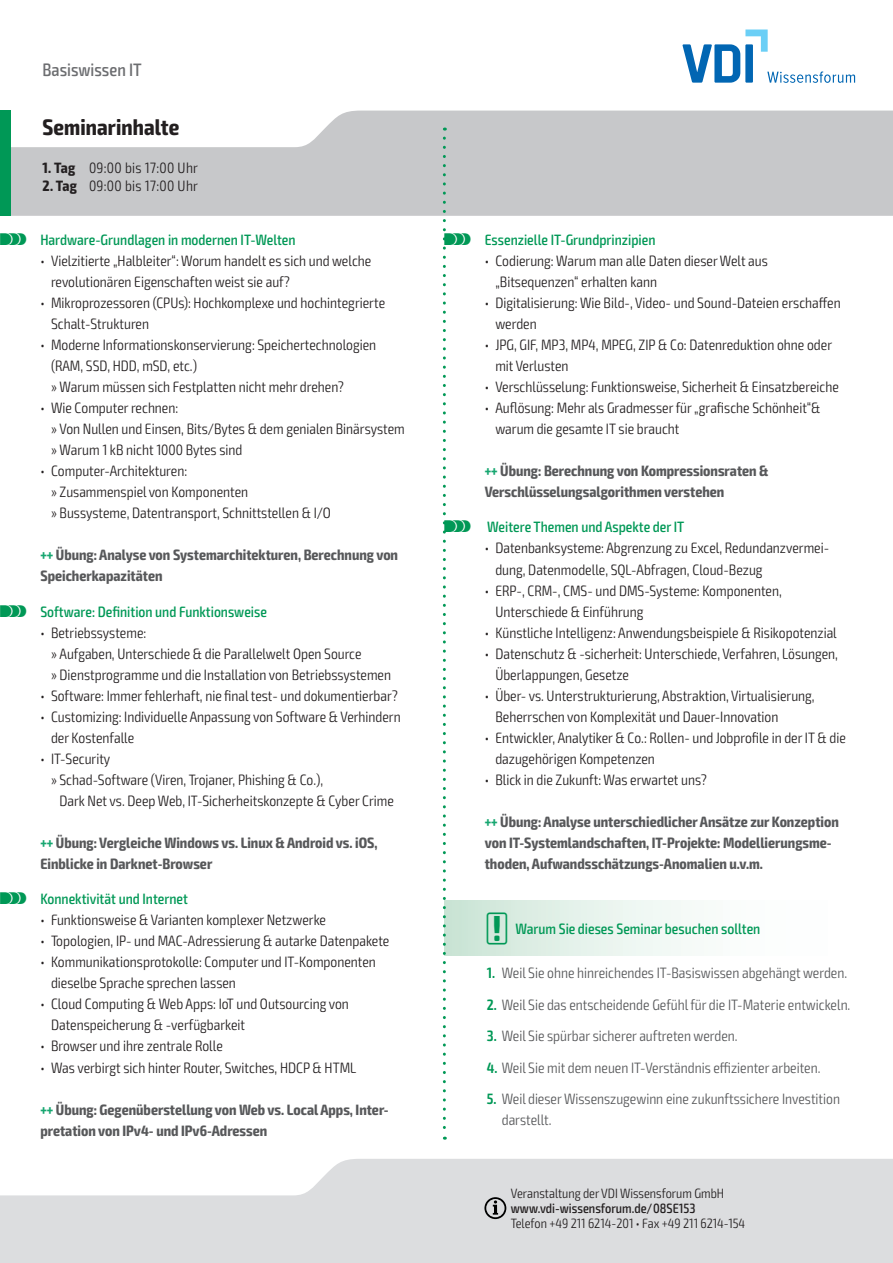
<style>
.page{position:relative;width:893px;height:1263px;background:#fff}
.page>*{position:absolute;margin:0;border:0;box-sizing:border-box;transform-origin:0 0}
.t1{font:700 condensed 22.5px "Exo 2";letter-spacing:.005em;color:#231f20}
.t2{font:500 condensed 18px "Exo 2";color:#6c6d70}
.t3{font:300 condensed 15px/21px "Exo 2";color:#231f20}
.t4{font:700 condensed 15px/21px "Exo 2";color:#57585a}
.t5{font:300 condensed 15px/21px "Exo 2";color:#57585a}
.t6{font:500 condensed 15px "Exo 2";color:#009856}
.t7{font:300 condensed 15px "Exo 2";letter-spacing:.02em;color:#231f20}
.t8{font:300 condensed 13.5px "Exo 2";color:#231f20}
.t9{font:500 condensed 13.5px "Exo 2";color:#231f20}
.s1{font-weight:700}
.s2{font-family:"VDI Iconset S4 A Regular";font-weight:400;font-stretch:normal}
.s3{color:#16a670}
.s4{font-weight:600;color:#009856}
</style>
<div class="page">
<svg style="left:0;top:1159px;width:893px;height:104px;background:#e0e1e3"></svg>
<svg style="left:11px;top:111px;width:882px;height:105px;background:#cdced0"></svg>
<div style="left:0;top:111px;width:11px;height:105px;background:#009856"></div>
<svg style="left:484px;top:1197px;width:22px;height:22px"></svg>
<svg style="left:682px;top:30px;width:173px;height:53px"></svg>
<div style="left:444px;top:900px;width:406px;height:55px;background:linear-gradient(to right,#d0e7da,#fff)"></div>
<svg style="left:443px;top:138px;width:3px;height:1002px"></svg>
<p class="t2" style="left:43px;top:59px;width:101px">Basiswissen IT</p>
<h1 class="t1" style="left:43px;top:113px;width:138px">Seminarinhalte</h1>
<p class="t7" style="left:43px;top:159px;width:157px"><span class="s1">1. Tag</span> 09:00 bis 17:00 Uhr</p>
<p class="t7" style="left:43px;top:177px;width:157px"><span class="s1">2. Tag</span> 09:00 bis 17:00 Uhr</p>
<p class="t6" style="left:0;top:230px;width:297px"><span class="s2">S</span> Hardware-Grundlagen in modernen IT-Welten</p>
<p class="t3" style="left:51px;top:250px;width:322px;text-indent:-11px">• Vielzitierte „Halbleiter“: Worum handelt es sich und welche revolutionären Eigenschaften weist sie auf?</p>
<p class="t3" style="left:51px;top:292px;width:336px;text-indent:-11px">• Mikroprozessoren (CPUs): Hochkomplexe und hochintegrierte<br>Schalt-Strukturen</p>
<p class="t3" style="left:51px;top:334px;width:327px;text-indent:-11px">• Moderne Informationskonservierung: Speichertechnologien (RAM, SSD, HDD, mSD, etc.)<br>» Warum müssen sich Festplatten nicht mehr drehen?</p>
<p class="t3" style="left:51px;top:397px;width:355px;text-indent:-11px">• Wie Computer rechnen:<br>» Von Nullen und Einsen, Bits/Bytes &amp; dem genialen Binärsystem » Warum 1 kB nicht 1000 Bytes sind</p>
<p class="t3" style="left:51px;top:460px;width:281px;text-indent:-11px">• Computer-Architekturen:<br>» Zusammenspiel von Komponenten<br>» Bussysteme, Datentransport, Schnittstellen &amp; I/O</p>
<p class="t4" style="left:40px;top:544px;width:359px"><span class="s3">+++</span> Übung: Analyse von Systemarchitekturen, Berechnung von<br>Speicherkapazitäten</p>
<p class="t6" style="left:0;top:602px;width:268px"><span class="s2">S</span> Software: Definition und Funktionsweise</p>
<p class="t3" style="left:51px;top:622px;width:342px;text-indent:-11px">• Betriebssysteme:<br>» Aufgaben, Unterschiede &amp; die Parallelwelt Open Source<br>» Dienstprogramme und die Installation von Betriebssystemen</p>
<p class="t3" style="left:40px;top:685px;width:359px">• Software: Immer fehlerhaft, nie final test- und dokumentierbar?</p>
<p class="t3" style="left:51px;top:706px;width:351px;text-indent:-11px">• Customizing: Individuelle Anpassung von Software &amp; Verhindern der Kostenfalle</p>
<p class="t3" style="left:40px;top:748px;width:71px">• IT-Security</p>
<p class="t3" style="left:51px;top:769px;width:274px">» Schad-Software (Viren, Trojaner, Phishing &amp; Co.),</p>
<p class="t3" style="left:60px;top:790px;width:336px">Dark Net vs. Deep Web, IT-Sicherheitskonzepte &amp; Cyber Crime</p>
<p class="t4" style="left:40px;top:832px;width:339px"><span class="s3">+++</span> Übung: Vergleiche Windows vs. Linux &amp; Android vs. iOS,<br>Einblicke in Darknet-Browser</p>
<p class="t6" style="left:0;top:890px;width:190px"><span class="s2">S</span> Konnektivität und Internet</p>
<p class="t3" style="left:40px;top:910px;width:287px">• Funktionsweise &amp; Varianten komplexer Netzwerke</p>
<p class="t3" style="left:40px;top:931px;width:350px">• Topologien, IP- und MAC-Adressierung &amp; autarke Datenpakete</p>
<p class="t3" style="left:51px;top:952px;width:326px;text-indent:-11px">• Kommunikationsprotokolle: Computer und IT-Komponenten dieselbe Sprache sprechen lassen</p>
<p class="t3" style="left:51px;top:994px;width:299px;text-indent:-11px">• Cloud Computing &amp; Web Apps: IoT und Outsourcing von<br>Datenspeicherung &amp; -verfügbarkeit</p>
<p class="t3" style="left:40px;top:1036px;width:184px">• Browser und ihre zentrale Rolle</p>
<p class="t3" style="left:40px;top:1057px;width:318px">• Was verbirgt sich hinter Router, Switches, HDCP &amp; HTML</p>
<p class="t4" style="left:40px;top:1099px;width:350px"><span class="s3">+++</span> Übung: Gegenüberstellung von Web vs. Local Apps, Inter&shy;pretation von IPv4- und IPv6-Adressen</p>
<p class="t6" style="left:444px;top:230px;width:213px"><span class="s2">S</span> Essenzielle IT-Grundprinzipien</p>
<p class="t3" style="left:495px;top:250px;width:274px;text-indent:-11px">• Codierung: Warum man alle Daten dieser Welt aus „Bitsequenzen“ erhalten kann</p>
<p class="t3" style="left:495px;top:292px;width:347px;text-indent:-11px">• Digitalisierung: Wie Bild-, Video- und Sound-Dateien erschaffen werden</p>
<p class="t3" style="left:495px;top:334px;width:338px;text-indent:-11px">• JPG, GIF, MP3, MP4, MPEG, ZIP &amp; Co: Datenreduktion ohne oder mit Verlusten</p>
<p class="t3" style="left:485px;top:376px;width:356px">• Verschlüsselung: Funktionsweise, Sicherheit &amp; Einsatzbereiche</p>
<p class="t3" style="left:495px;top:397px;width:327px;text-indent:-11px">• Auflösung: Mehr als Gradmesser für „grafische Schönheit“&amp; warum die gesamte IT sie braucht</p>
<p class="t4" style="left:485px;top:460px;width:285px"><span class="s3">+++</span> Übung: Berechnung von Kompressionsraten &amp;<br>Verschlüsselungsalgorithmen verstehen</p>
<p class="t6" style="left:444px;top:518px;width:241px"><span class="s2">S</span> Weitere Themen und Aspekte der IT</p>
<p class="t3" style="left:495px;top:538px;width:335px;text-indent:-11px">• Datenbanksysteme: Abgrenzung zu Excel, Redundanzvermei&shy;dung, Datenmodelle, SQL-Abfragen, Cloud-Bezug</p>
<p class="t3" style="left:495px;top:580px;width:288px;text-indent:-11px">• ERP-, CRM-, CMS- und DMS-Systeme: Komponenten,<br>Unterschiede &amp; Einführung</p>
<p class="t3" style="left:485px;top:622px;width:354px">• Künstliche Intelligenz: Anwendungsbeispiele &amp; Risikopotenzial</p>
<p class="t3" style="left:495px;top:643px;width:344px;text-indent:-11px">• Datenschutz &amp; -sicherheit: Unterschiede, Verfahren, Lösungen,<br>Überlappungen, Gesetze</p>
<p class="t3" style="left:495px;top:685px;width:321px;text-indent:-11px">• Über- vs. Unterstrukturierung, Abstraktion, Virtualisierung,<br>Beherrschen von Komplexität und Dauer-Innovation</p>
<p class="t3" style="left:495px;top:727px;width:352px;text-indent:-11px">• Entwickler, Analytiker &amp; Co.: Rollen- und Jobprofile in der IT &amp; die dazugehörigen Kompetenzen</p>
<p class="t3" style="left:485px;top:769px;width:224px">• Blick in die Zukunft: Was erwartet uns?</p>
<p class="t4" style="left:485px;top:811px;width:356px"><span class="s3">+++</span> Übung: Analyse unterschiedlicher Ansätze zur Konzeption von IT-Systemlandschaften, IT-Projekte: Modellierungsme&shy;thoden, Aufwandsschätzungs-Anomalien u.v.m.</p>
<p class="t6" style="left:487px;top:920px;width:275px"><span class="s2">!</span> Warum Sie dieses Seminar besuchen sollten</p>
<p class="t5" style="left:487px;top:963px;width:362px"><span class="s4">1.</span> Weil Sie ohne hinreichendes IT-Basiswissen abgehängt werden.</p>
<p class="t5" style="left:487px;top:994px;width:365px"><span class="s4">2.</span> Weil Sie das entscheidende Gefühl für die IT-Materie entwickeln.</p>
<p class="t5" style="left:487px;top:1026px;width:252px"><span class="s4">3.</span> Weil Sie spürbar sicherer auftreten werden.</p>
<p class="t5" style="left:487px;top:1057px;width:335px"><span class="s4">4.</span> Weil Sie mit dem neuen IT-Verständnis effizienter arbeiten.</p>
<p class="t5" style="left:502px;top:1089px;width:340px;text-indent:-15px"><span class="s4">5.</span> Weil dieser Wissenszugewinn eine zukunftssichere Investition darstellt.</p>
<p class="t8" style="left:511px;top:1185px;width:215px">Veranstaltung der VDI Wissensforum GmbH</p>
<p class="t9" style="left:511px;top:1200px;width:186px">www.vdi-wissensforum.de/08SE153</p>
<p class="t8" style="left:511px;top:1215px;width:236px">Telefon +49 211 6214-201 • Fax +49 211 6214-154</p>
</div>
